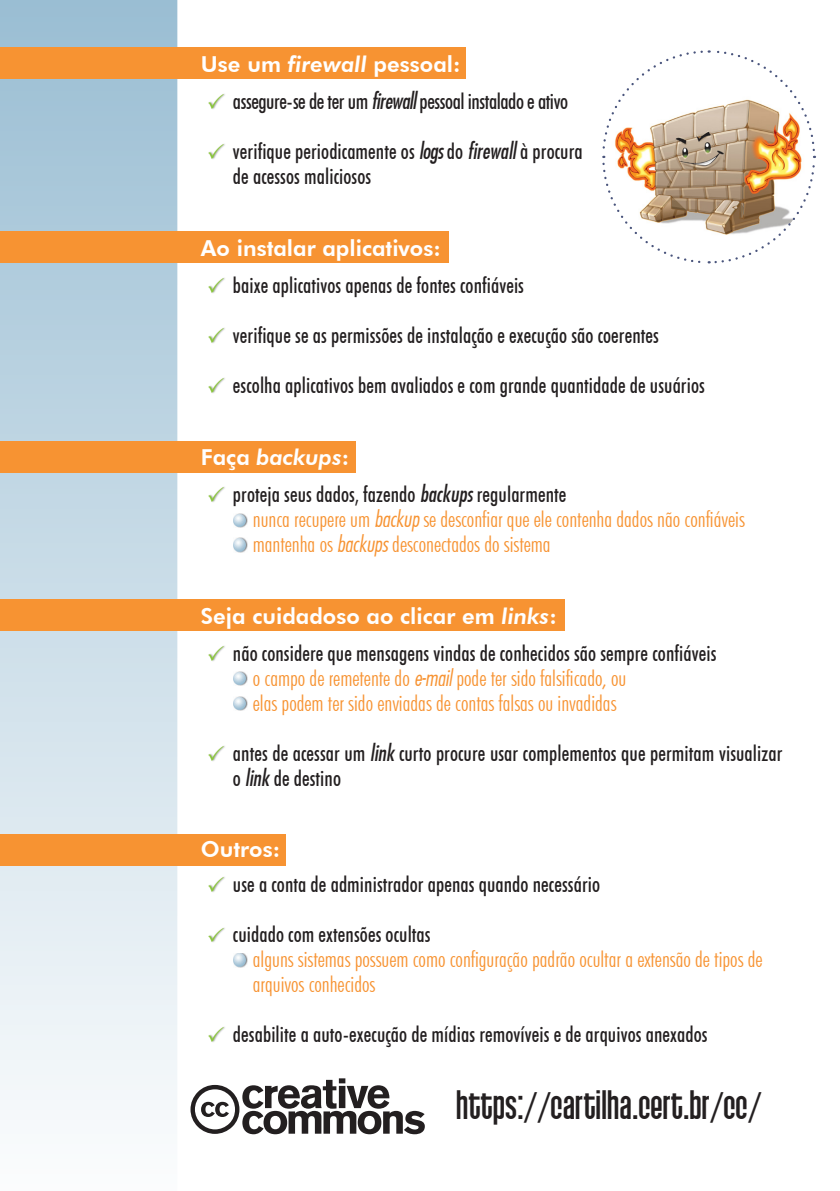
<style>
.page{position:relative;width:840px;height:1191px;background:#fff}
.page>*{position:absolute;margin:0;border:0;box-sizing:border-box;transform-origin:0 0}
.t1{font:40px "Qhytsdakx";color:#231f20}
.t2{font:500 condensed 22px/25px "Futura BT";letter-spacing:.005em;color:#231f20;scale:.95 1}
.t3{font:300 condensed 22px/25px "Futura BT";color:#f79332}
.t4{font:800 22px "Futura BT";color:#fff}
.t5{font:500 condensed 22px "Futura BT";letter-spacing:-.02em;color:#231f20;scale:.95 1}
.t6{font:italic 800 22px "Futura BT";color:#fff}
.s1{font-style:italic}
.s2{font-family:"Futura Md Cn BT Italic";font-weight:400;font-stretch:normal}
.s3{font-style:normal}
.s4{font-family:"Futura Lt Cn BT Italic";font-weight:400;font-stretch:normal}
</style>
<div class="page">
<svg style="left:190px;top:1078px;width:234px;height:56px"></svg>
<svg style="left:0;top:0;width:177px;height:1110px;background:#c8dbe7"></svg>
<div style="left:0;top:47px;width:465px;height:32px;background:#f79332"></div>
<div style="left:0;top:231px;width:448px;height:32px;background:#f79332"></div>
<div style="left:1px;top:833px;width:285px;height:32px;background:#f79332"></div>
<div style="left:0;top:599px;width:564px;height:32px;background:#f79332"></div>
<img style="left:209px;top:94px;width:16px;height:15px">
<img style="left:209px;top:144px;width:16px;height:15px">
<img style="left:209px;top:1027px;width:16px;height:15px">
<img style="left:209px;top:877px;width:16px;height:15px">
<img style="left:209px;top:928px;width:16px;height:14px">
<img style="left:209px;top:646px;width:16px;height:15px">
<img style="left:209px;top:746px;width:16px;height:15px">
<img style="left:233px;top:513px;width:15px;height:14px">
<img style="left:233px;top:538px;width:15px;height:14px">
<img style="left:233px;top:672px;width:15px;height:14px">
<img style="left:233px;top:697px;width:15px;height:14px">
<img style="left:233px;top:953px;width:15px;height:14px">
<svg style="left:602px;top:50px;width:213px;height:214px"></svg>
<img style="left:209px;top:487px;width:16px;height:15px">
<img style="left:209px;top:378px;width:16px;height:15px">
<img style="left:209px;top:278px;width:16px;height:15px">
<img style="left:209px;top:328px;width:16px;height:15px">
<div style="left:0;top:441px;width:355px;height:32px;background:#f79332"></div>
<p class="t4" style="left:201px;top:51px;width:261px">Use um <span class="s1">firewall</span> pessoal:</p>
<p class="t5" style="left:233px;top:88px;width:354px">assegure-se de ter um <span class="s2">firewall</span> pessoal instalado e ativo</p>
<p class="t2" style="left:233px;top:139px;width:369px">verifique periodicamente os <span class="s2">logs</span> do <span class="s2">firewall</span> à procura de acessos maliciosos</p>
<p class="t4" style="left:201px;top:234px;width:241px">Ao instalar aplicativos:</p>
<p class="t2" style="left:233px;top:273px;width:308px">baixe aplicativos apenas de fontes confiáveis</p>
<p class="t2" style="left:233px;top:323px;width:449px">verifique se as permissões de instalação e execução são coerentes</p>
<p class="t2" style="left:233px;top:373px;width:498px">escolha aplicativos bem avaliados e com grande quantidade de usuários</p>
<p class="t6" style="left:201px;top:443px;width:150px"><span class="s3">Faça</span> backups<span class="s3">:</span></p>
<p class="t2" style="left:233px;top:482px;width:352px">proteja seus dados, fazendo <span class="s2">backups</span> regularmente</p>
<p class="t3" style="left:253px;top:507px;width:493px">nunca recupere um <span class="s4">backup</span> se desconfiar que ele contenha dados não confiáveis</p>
<p class="t3" style="left:253px;top:532px;width:299px">mantenha os <span class="s4">backups</span> desconectados do sistema</p>
<p class="t4" style="left:201px;top:602px;width:357px">Seja cuidadoso ao clicar em <span class="s1">links</span>:</p>
<p class="t2" style="left:233px;top:641px;width:510px">não considere que mensagens vindas de conhecidos são sempre confiáveis</p>
<p class="t3" style="left:253px;top:666px;width:375px">o campo de remetente do <span class="s4">e-mail</span> pode ter sido falsificado, ou elas podem ter sido enviadas de contas falsas ou invadidas</p>
<p class="t2" style="left:233px;top:741px;width:579px">antes de acessar um <span class="s2">link</span> curto procure usar complementos que permitam visualizar o <span class="s2">link</span> de destino</p>
<p class="t4" style="left:201px;top:836px;width:81px">Outros:</p>
<p class="t2" style="left:233px;top:872px;width:388px">use a conta de administrador apenas quando necessário</p>
<p class="t2" style="left:233px;top:922px;width:209px">cuidado com extensões ocultas</p>
<p class="t3" style="left:253px;top:947px;width:511px">alguns sistemas possuem como configuração padrão ocultar a extensão de tipos de arquivos conhecidos</p>
<p class="t2" style="left:233px;top:1022px;width:500px">desabilite a auto-execução de mídias removíveis e de arquivos anexados</p>
<p class="t1" style="left:456px;top:1078px;width:306px">https://cartilha.cert.br/cc/</p>
</div>
